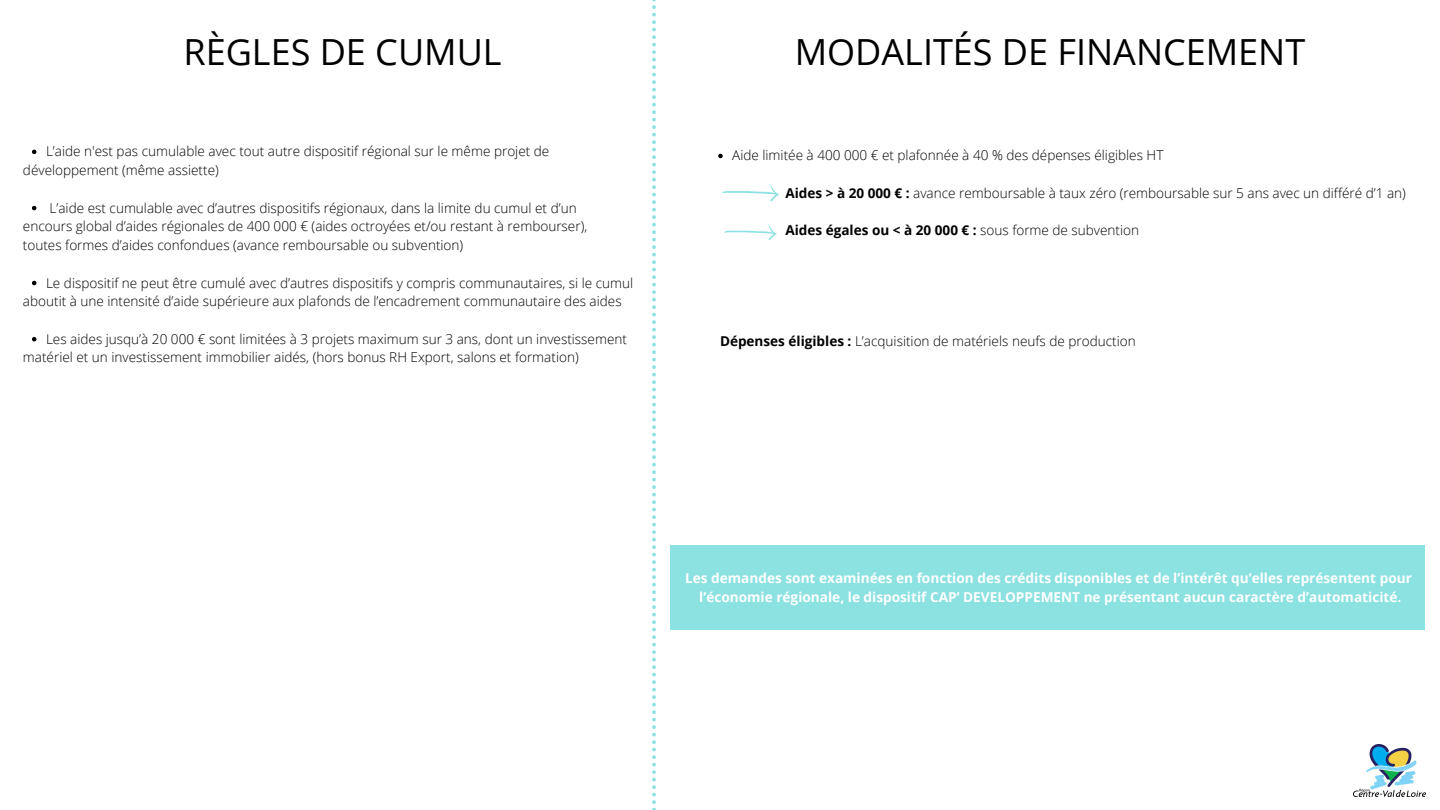
<style>
.page{position:relative;width:1440px;height:810px;background:#fff}
.page>*{position:absolute;margin:0;border:0;box-sizing:border-box;transform-origin:0 0}
.t1{font:36px "Open Sans";color:#000}
.t2{font:300 13.6px "Open Sans";color:#000}
.t3{font:700 13.6px "Open Sans";color:#fff}
.t4{font:700 13.6px "Open Sans";color:#000}
.s1{font-weight:700}
.s2{font-weight:300}
</style>
<div class="page">
<svg style="left:718px;top:154px;width:5px;height:4px"></svg>
<svg style="left:652px;top:0;width:4px;height:810px"></svg>
<svg style="left:722px;top:184px;width:57px;height:18px"></svg>
<svg style="left:724px;top:225px;width:53px;height:15px"></svg>
<div style="left:670px;top:545px;width:755px;height:85px;background:#8ce1e1"></div>
<svg style="left:32px;top:150px;width:4px;height:4px"></svg>
<svg style="left:32px;top:206px;width:4px;height:4px"></svg>
<svg style="left:32px;top:281px;width:4px;height:4px"></svg>
<svg style="left:32px;top:337px;width:4px;height:4px"></svg>
<img style="left:1353px;top:744px;width:72px;height:53px">
<p class="t1" style="left:184px;top:27px;width:320px">RÈGLES DE CUMUL</p>
<p class="t1" style="left:795px;top:27px;width:512px">MODALITÉS DE FINANCEMENT</p>
<p class="t2" style="left:46px;top:142px;width:505px">L’aide n'est pas cumulable avec tout autre dispositif régional sur le même projet de</p>
<p class="t2" style="left:23px;top:161px;width:197px">développement (même assiette)</p>
<p class="t2" style="left:50px;top:198px;width:529px">L’aide est cumulable avec d’autres dispositifs régionaux, dans la limite du cumul et d’un</p>
<p class="t2" style="left:23px;top:217px;width:566px">encours global d’aides régionales de 400 000 € (aides octroyées et/ou restant à rembourser),</p>
<p class="t2" style="left:23px;top:236px;width:442px">toutes formes d’aides confondues (avance remboursable ou subvention)</p>
<p class="t2" style="left:46px;top:273px;width:589px">Le dispositif ne peut être cumulé avec d’autres dispositifs y compris communautaires, si le cumul</p>
<p class="t2" style="left:23px;top:292px;width:600px">aboutit à une intensité d’aide supérieure aux plafonds de l’encadrement communautaire des aides</p>
<p class="t2" style="left:46px;top:329px;width:582px">Les aides jusqu’à 20 000 € sont limitées à 3 projets maximum sur 3 ans, dont un investissement</p>
<p class="t2" style="left:23px;top:348px;width:557px">matériel et un investissement immobilier aidés, (hors bonus RH Export, salons et formation)</p>
<p class="t2" style="left:732px;top:146px;width:433px">Aide limitée à 400 000 € et plafonnée à 40 % des dépenses éligibles HT</p>
<p class="t2" style="left:785px;top:183px;width:622px"><span class="s1">Aides &gt; à 20 000 € :</span> avance remboursable à taux zéro (remboursable sur 5 ans avec un différé d’1 an)</p>
<p class="t4" style="left:785px;top:221px;width:355px">Aides égales ou &lt; à 20 000 € : <span class="s2">sous forme de subvention</span></p>
<p class="t2" style="left:720px;top:332px;width:417px"><span class="s1">Dépenses éligibles :</span> L’acquisition de matériels neufs de production</p>
<p class="t3" style="left:685px;top:568px;width:728px">Les demandes sont examinées en fonction des crédits disponibles et de l’intérêt qu’elles représentent pour</p>
<p class="t3" style="left:699px;top:587px;width:704px">l’économie régionale, le dispositif CAP’ DEVELOPPEMENT ne présentant aucun caractère d’automaticité.</p>
</div>
